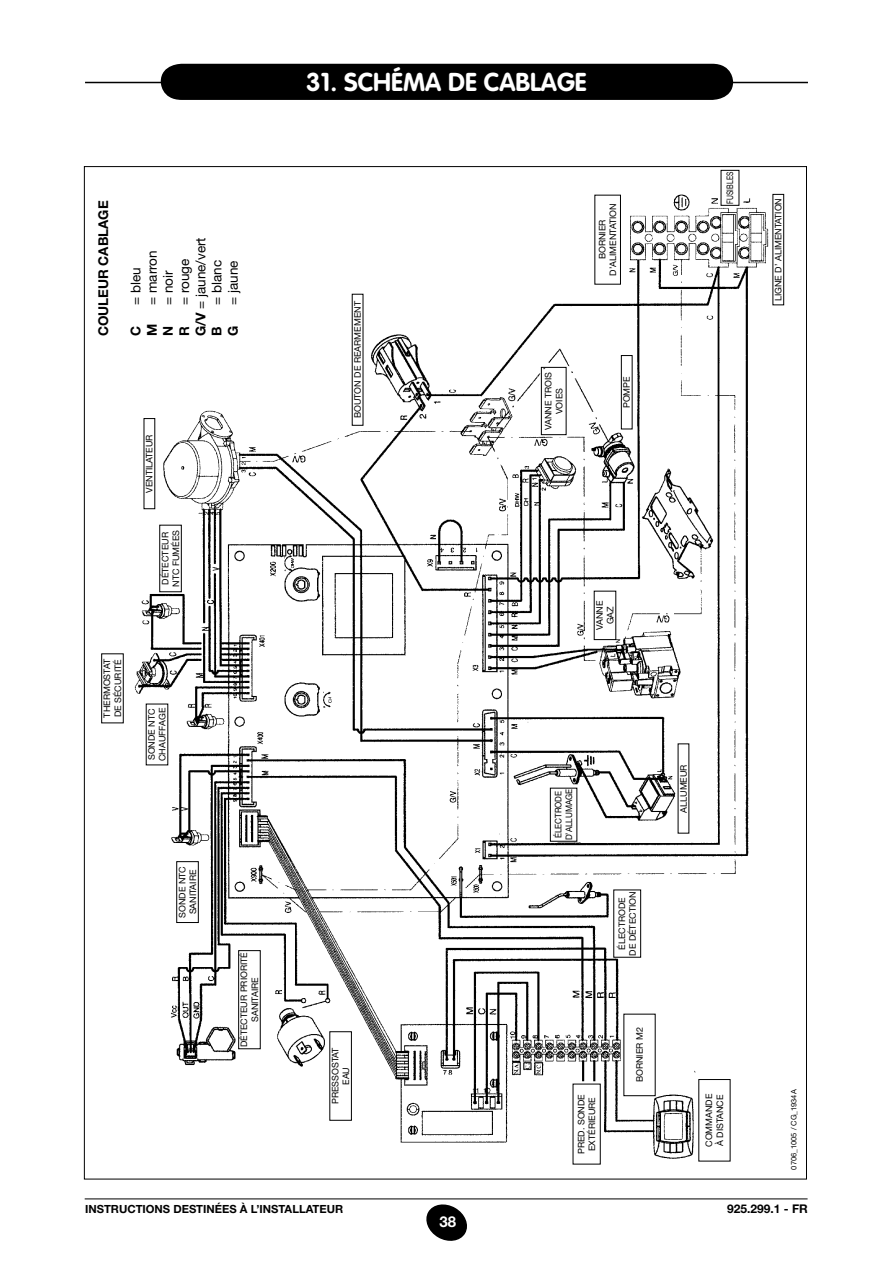
<style>
.page{position:relative;width:893px;height:1263px;background:#fff}
.page>*{position:absolute;margin:0;border:0;box-sizing:border-box;transform-origin:0 0}
.t1{font:700 25.5px "VAG Rounded Std";color:#fff}
.t2{font:700 15px "Helvetica Neue LT Std";color:#fff}
.t3{font:13.5px/16.2px "Helvetica Neue LT Std";color:#000}
.t4{font:700 13.5px "Helvetica Neue LT Std";color:#000}
.t5{font:700 12px "Helvetica Neue LT Std";color:#000}
.t6{font:700 11.25px "Helvetica Neue LT Std";color:#000}
.t7{font:9px/10.8px "Helvetica Neue LT Std";color:#000;text-align:center}
.t8{font:9px/10.8px "Helvetica Neue LT Std";color:#000;scale:.9 1}
.t9{font:9px "Helvetica Neue LT Std";color:#000;scale:.75 1}
.t10{font:7.5px "Helvetica Neue LT Std";color:#000}
.s1{font-weight:700}
</style>
<div class="page">
<svg style="left:426px;top:1204px;width:41px;height:37px"></svg>
<hr style="left:85px;top:1198px;width:723px;height:1px;background:#000">
<svg style="left:160px;top:63px;width:574px;height:37px;background:#0a0a0a"></svg>
<hr style="left:722px;top:82px;width:86px;height:1px;background:#000">
<hr style="left:85px;top:82px;width:85px;height:1px;background:#000">
<div style="left:772px;top:194px;width:12px;height:111px;border:1px solid #000"></div>
<div style="left:101px;top:653px;width:23px;height:70px;border:1px solid #000"></div>
<div style="left:721px;top:170px;width:18px;height:36px;border:1px solid #000"></div>
<img style="left:134px;top:192px;width:635px;height:970px">
<h3 class="t4" style="left:95px;top:336px;width:136px;rotate:-90deg">COULEUR CABLAGE</h3>
<h3 class="t3" style="left:176px;top:336px;width:101px;text-indent:31px;rotate:-90deg">= rouge<br><span class="s1">G/V</span> = jaune/vert<br><span class="s1">B</span></h3>
<h3 class="t3" style="left:144px;top:305px;width:56px;rotate:-90deg">= marron</h3>
<h3 class="t3" style="left:209px;top:305px;width:46px;rotate:-90deg">= blanc</h3>
<h3 class="t3" style="left:225px;top:305px;width:46px;rotate:-90deg">= jaune</h3>
<h3 class="t3" style="left:128px;top:305px;width:39px;rotate:-90deg">= bleu</h3>
<h3 class="t3" style="left:160px;top:305px;width:36px;rotate:-90deg">= noir</h3>
<h3 class="t4" style="left:144px;top:336px;width:14px;rotate:-90deg">M</h3>
<h3 class="t4" style="left:127px;top:336px;width:10px;rotate:-90deg">C</h3>
<h3 class="t4" style="left:225px;top:336px;width:12px;rotate:-90deg">G</h3>
<h3 class="t4" style="left:176px;top:336px;width:11px;rotate:-90deg">R</h3>
<h3 class="t4" style="left:160px;top:336px;width:10px;rotate:-90deg">N</h3>
<p class="t7" style="left:144px;top:493px;width:60px;rotate:-90deg">VENTILATEUR</p>
<p class="t7" style="left:160px;top:587px;width:58px;text-align:left;rotate:-90deg">détecteur<br>NTC FUMÉES</p>
<p class="t7" style="left:102px;top:717px;width:60px;text-align:left;rotate:-90deg">THERMOSTAT<br>DE SÉCURITÉ</p>
<p class="t7" style="left:146px;top:761px;width:55px;text-align:left;rotate:-90deg">SONDE NTC<br>CHAUFFAGE</p>
<p class="t7" style="left:177px;top:918px;width:53px;rotate:-90deg">SONDE NTC sanitaire</p>
<p class="t7" style="left:239px;top:1047px;width:97px;rotate:-90deg">détecteur PRIORITÉ<br>SANITAIRE</p>
<h1 class="t1" style="left:306px;top:67px;width:281px">31. SCHÉMA DE CABLAGE</h1>
<p class="t7" style="left:597px;top:276px;width:74px;rotate:-90deg">BORNIER<br>D’ALIMENTATION</p>
<p class="t7" style="left:352px;top:418px;width:118px;rotate:-90deg">boutonderearmement</p>
<p class="t7" style="left:543px;top:430px;width:60px;rotate:-90deg">vannE TROIS<br>VOIES</p>
<p class="t7" style="left:621px;top:408px;width:33px;rotate:-90deg">POMPE</p>
<p class="t9" style="left:725px;top:204px;width:43px;rotate:-90deg">fusibles</p>
<p class="t7" style="left:773px;top:301px;width:105px;rotate:-90deg">LIGNE D’ ALIMENTATION</p>
<p class="t7" style="left:330px;top:1104px;width:57px;rotate:-90deg">pressostat eau</p>
<p class="t7" style="left:594px;top:630px;width:31px;rotate:-90deg">VANNE<br>GAZ</p>
<p class="t8" style="left:553px;top:840px;width:59px;rotate:-90deg">ÉLECTRODE<br>D’ALLUMAGE</p>
<p class="t7" style="left:616px;top:956px;width:66px;rotate:-90deg">ÉLECTRODE<br>DE DÉTECTION</p>
<p class="t7" style="left:576px;top:1154px;width:61px;rotate:-90deg">PRED. SONDE<br>EXTÉRIEURE</p>
<p class="t7" style="left:634px;top:1082px;width:57px;rotate:-90deg">bornier m2</p>
<p class="t7" style="left:678px;top:813px;width:50px;rotate:-90deg">ALLUMEUR</p>
<p class="t7" style="left:704px;top:1147px;width:54px;text-align:left;rotate:-90deg">commande à distance</p>
<p class="t10" style="left:789px;top:1170px;width:82px;rotate:-90deg">0706_1005 / CG_1934A</p>
<p class="t6" style="left:85px;top:1202px;width:208px">INSTRUCTIONS DESTINÉES À L’INSTALLA</p>
<p class="t6" style="left:313px;top:1202px;width:28px">TEUR</p>
<h3 class="t5" style="left:727px;top:1202px;width:82px">925.299.1 - FR</h3>
<h2 class="t2" style="left:439px;top:1212px;width:18px">38</h2>
</div>
